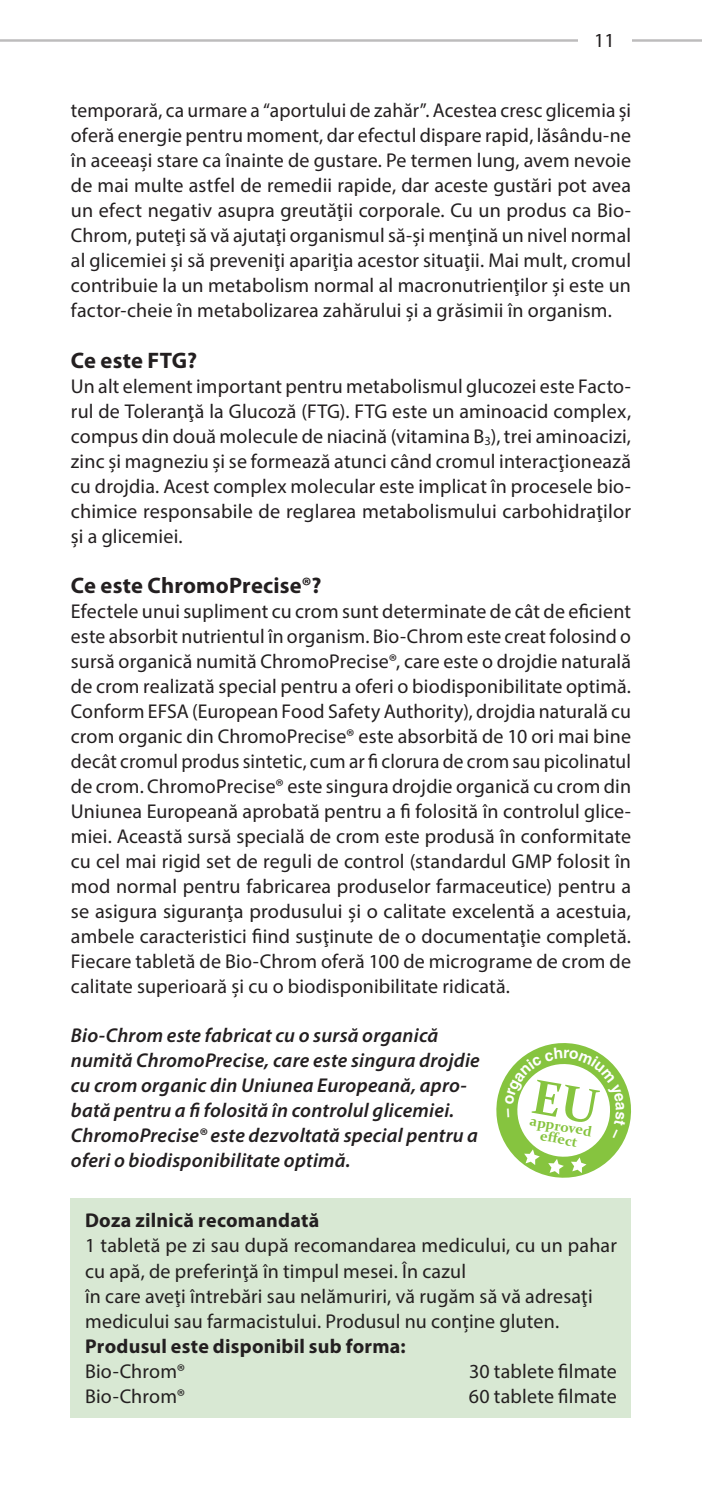
<style>
.page{position:relative;width:702px;height:1489px;background:#fff}
.page>*{position:absolute;margin:0;border:0;box-sizing:border-box;transform-origin:0 0}
.t1{font:700 22.5px "Myriad Pro";letter-spacing:.01em;color:#231f20}
.t2{font:20px/25px "Myriad Pro";letter-spacing:.005em;color:#231f20;text-align:justify}
.t3{font:italic 600 20px/25px "Myriad Pro";letter-spacing:.01em;color:#231f20}
.t4{font:700 20px "Myriad Pro";letter-spacing:.01em;color:#231f20}
.t5{font:700 14.25px "Constantia";color:#86c43f}
</style>
<div class="page">
<hr style="left:0;top:39px;width:702px;height:3px;background:#231f20">
<div style="left:578px;top:32px;width:53px;height:47px;background:#fff"></div>
<div style="left:71px;top:1198px;width:560px;height:219px;background:#d8e8d3"></div>
<svg style="left:496px;top:1043px;width:135px;height:135px"></svg>
<p class="t2" style="left:594px;top:28px;width:22px">11</p>
<p class="t2" style="left:71px;top:98px;width:561px">temporară, ca urmare a “aportului de zahăr”. Acestea cresc glicemia şi oferă energie pentru moment, dar efectul dispare rapid, lăsându-ne în aceeaşi stare ca înainte de gustare. Pe termen lung, avem nevoie de mai multe astfel de remedii rapide, dar aceste gustări pot avea un efect negativ asupra greutăţii corporale. Cu un produs ca Bio-Chrom, puteţi să vă ajutaţi organismul să-şi menţină un nivel normal al glicemiei şi să preveniţi apariţia acestor situaţii. Mai mult, cromul contribuie la un metabolism normal al macronutrienţilor şi este un factor-cheie în metabolizarea zahărului şi a grăsimii în organism.</p>
<p class="t1" style="left:71px;top:345px;width:128px">Ce este FTG?</p>
<p class="t2" style="left:71px;top:373px;width:561px">Un alt element important pentru metabolismul glucozei este Facto&shy;rul de Toleranţă la Glucoză (FTG). FTG este un aminoacid complex, compus din două molecule de niacină (vitamina B<sub>3</sub>), trei aminoacizi, zinc şi magneziu şi se formează atunci când cromul interacţionează cu drojdia. Acest complex molecular este implicat în procesele bio&shy;chimice responsabile de reglarea metabolismului carbohidraţilor şi a glicemiei.</p>
<p class="t1" style="left:71px;top:570px;width:252px">Ce este ChromoPrecise®?</p>
<p class="t2" style="left:71px;top:598px;width:561px">Efectele unui supliment cu crom sunt determinate de cât de eficient este absorbit nutrientul în organism. Bio-Chrom este creat folosind o sursă organică numită ChromoPrecise®, care este o drojdie naturală de crom realizată special pentru a oferi o biodisponibilitate optimă.<br>Conform EFSA (European Food Safety Authority), drojdia naturală cu crom organic din ChromoPrecise® este absorbită de 10 ori mai bine decât cromul produs sintetic, cum ar fi clorura de crom sau picolinatul de crom. ChromoPrecise® este singura drojdie organică cu crom din Uniunea Europeană aprobată pentru a fi folosită în controlul glice&shy;miei. Această sursă specială de crom este produsă în conformitate cu cel mai rigid set de reguli de control (standardul GMP folosit în mod normal pentru fabricarea produselor farmaceutice) pentru a se asigura siguranţa produsului și o calitate excelentă a acestuia, ambele caracteristici fiind susţinute de o documentaţie completă.<br>Fiecare tabletă de Bio-Chrom oferă 100 de micrograme de crom de calitate superioară şi cu o biodisponibilitate ridicată.</p>
<p class="t3" style="left:71px;top:1022px;width:410px">Bio-Chrom este fabricat cu o sursă organică numită ChromoPrecise, care este singura drojdie cu crom organic din Uniunea Europeană, apro&shy;bată pentru a fi folosită în controlul glicemiei.<br>ChromoPrecise® este dezvoltată special pentru a oferi o biodisponibilitate optimă.</p>
<p class="t5" style="left:531px;top:1110px;width:64px;rotate:10deg">approved</p>
<p class="t5" style="left:542px;top:1125px;width:39px;rotate:10deg">eff ect</p>
<p class="t4" style="left:85px;top:1207px;width:236px">Doza zilnică recomandată</p>
<p class="t2" style="left:85px;top:1232px;width:533px;text-align:left">1 tabletă pe zi sau după recomandarea medicului, cu un pahar cu apă, de preferinţă în timpul mesei. În cazul<br>în care aveţi întrebări sau nelămuriri, vă rugăm să vă adresaţi medicului sau farmacistului. Produsul nu conține gluten.</p>
<p class="t4" style="left:85px;top:1332px;width:322px">Produsul este disponibil sub forma:</p>
<p class="t2" style="left:85px;top:1357px;width:101px">Bio-Chrom®</p>
<p class="t2" style="left:469px;top:1357px;width:149px">30 tablete filmate</p>
<p class="t2" style="left:85px;top:1382px;width:101px">Bio-Chrom®</p>
<p class="t2" style="left:469px;top:1382px;width:150px">60 tablete filmate</p>
</div>
